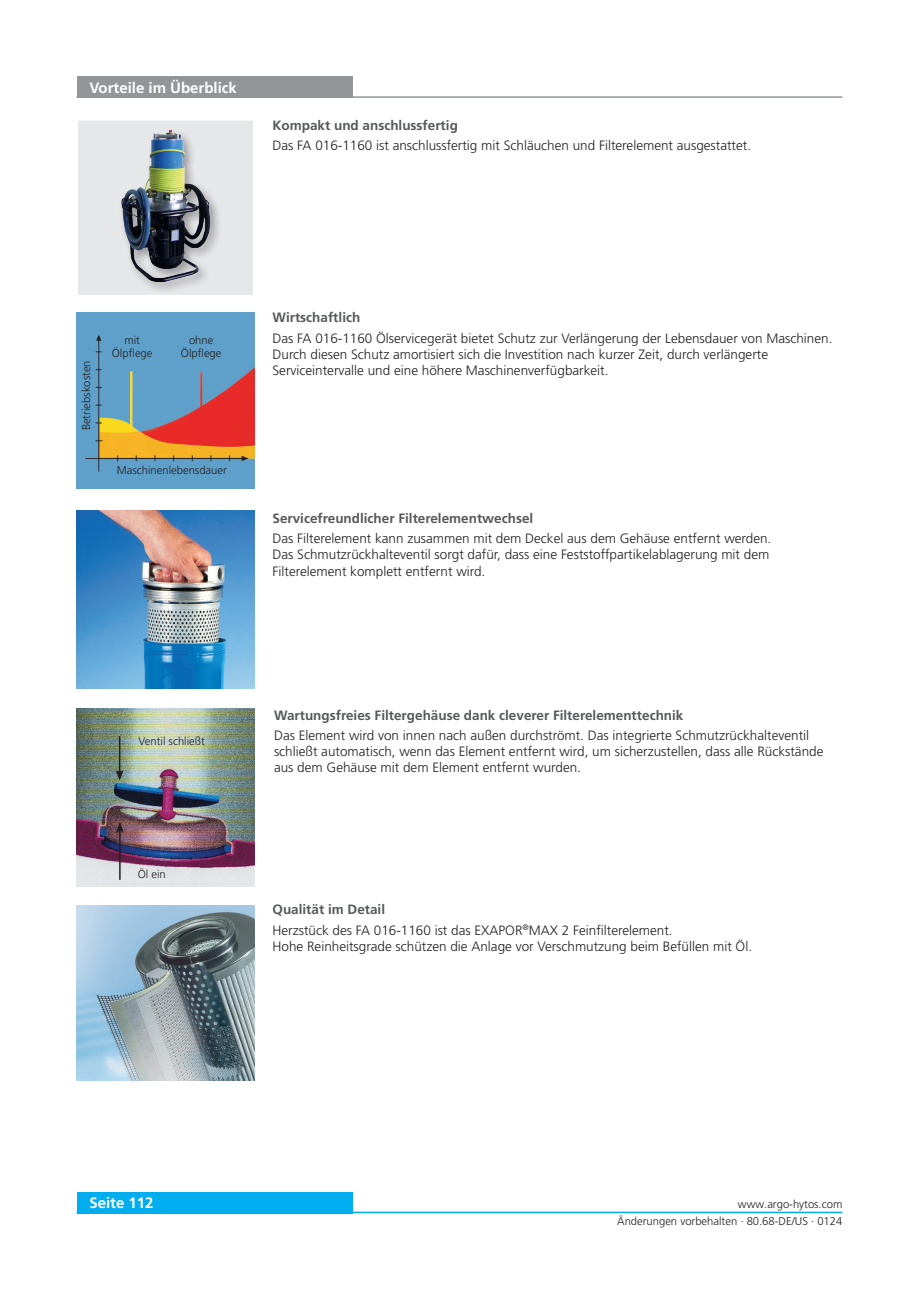
<style>
.page{position:relative;width:919px;height:1289px;background:#fff}
.page>*{position:absolute;margin:0;border:0;box-sizing:border-box;transform-origin:0 0}
._04_Headline_white{font:700 15px "Frutiger LT Pro";color:#fff}
._06_Copytext{font:300 13.5px/16.2px "Frutiger LT Pro";color:#231f20}
._05_Subline_Copytext{font:700 13.5px "Frutiger LT Pro";color:#57585a}
.t1{font:300 11.25px "Frutiger LT Pro";color:#231f20}
</style>
<div class="page">
<div style="left:77px;top:1191px;width:275px;height:22px;background:#00aeef"></div>
<hr style="left:77px;top:1211px;width:765px;height:2px;background:#00aeef">
<div style="left:77px;top:120px;width:177px;height:176px;background:#e6e7e9"></div>
<div style="left:118px;top:127px;width:104px;height:166px;background:#231f20;opacity:.4"></div>
<img style="left:118px;top:127px;width:100px;height:159px">
<div style="left:77px;top:119px;width:177px;height:177px;border:2px solid #fff"></div>
<div style="left:77px;top:77px;width:275px;height:21px;background:#939598"></div>
<hr style="left:77px;top:96px;width:765px;height:2px;background:#939598">
<img style="left:77px;top:510px;width:177px;height:178px">
<img style="left:77px;top:905px;width:177px;height:175px">
<img style="left:77px;top:312px;width:178px;height:176px">
<img style="left:77px;top:708px;width:177px;height:178px">
<hr style="left:119px;top:736px;width:1px;height:36px;background:#231f20">
<svg style="left:116px;top:770px;width:7px;height:10px"></svg>
<hr style="left:119px;top:830px;width:2px;height:49px;background:#231f20">
<svg style="left:116px;top:821px;width:8px;height:11px"></svg>
<p class="_04_Headline_white" style="left:89px;top:79px;width:149px">Vorteile im Überblick</p>
<p class="_05_Subline_Copytext" style="left:272px;top:117px;width:187px">Kompakt und anschlussfertig</p>
<p class="_06_Copytext" style="left:272px;top:138px;width:480px">Das FA 016-1160 ist anschlussfertig mit Schläuchen und Filterelement ausgestattet.</p>
<p class="t1" style="left:80px;top:430px;width:72px;rotate:-90deg">Betriebskosten</p>
<p class="t1" style="left:124px;top:333px;width:17px">mit</p>
<p class="t1" style="left:112px;top:347px;width:42px">Ölpflege</p>
<p class="t1" style="left:189px;top:333px;width:26px">ohne</p>
<p class="t1" style="left:181px;top:347px;width:42px">Ölpflege</p>
<p class="t1" style="left:117px;top:463px;width:112px">Maschinenlebensdauer</p>
<p class="_05_Subline_Copytext" style="left:272px;top:309px;width:89px">Wirtschaftlich</p>
<p class="_06_Copytext" style="left:272px;top:330px;width:561px">Das FA 016-1160 Ölservicegerät bietet Schutz zur Verlängerung der Lebensdauer von Maschinen.<br>Durch diesen Schutz amortisiert sich die Investition nach kurzer Zeit, durch verlängerte</p>
<p class="_06_Copytext" style="left:272px;top:362px;width:337px">Serviceintervalle und eine höhere Maschinenverfügbarkeit.</p>
<p class="_05_Subline_Copytext" style="left:272px;top:510px;width:262px">Servicefreundlicher Filterelementwechsel</p>
<p class="_06_Copytext" style="left:272px;top:530px;width:500px">Das Filterelement kann zusammen mit dem Deckel aus dem Gehäuse entfernt werden.</p>
<p class="_06_Copytext" style="left:272px;top:546px;width:498px">Das Schmutzrückhalteventil sorgt dafür, dass eine Feststoffpartikelablagerung mit dem</p>
<p class="_06_Copytext" style="left:272px;top:563px;width:214px">Filterelement komplett entfernt wird.</p>
<p class="t1" style="left:139px;top:734px;width:68px">Ventil schließt</p>
<p class="t1" style="left:138px;top:867px;width:30px">Öl ein</p>
<p class="_05_Subline_Copytext" style="left:274px;top:707px;width:411px">Wartungsfreies Filtergehäuse dank cleverer Filterelementtechnik</p>
<p class="_06_Copytext" style="left:274px;top:727px;width:551px">Das Element wird von innen nach außen durchströmt. Das integrierte Schmutzrückhalteventil schließt automatisch, wenn das Element entfernt wird, um sicherzustellen, dass alle Rückstände aus dem Gehäuse mit dem Element entfernt wurden.</p>
<p class="_05_Subline_Copytext" style="left:272px;top:901px;width:114px">Qualität im Detail</p>
<p class="_06_Copytext" style="left:272px;top:922px;width:401px">Herzstück des FA 016-1160 ist das EXAPOR<sup>®</sup>MAX 2 Feinfilterelement.</p>
<p class="_06_Copytext" style="left:272px;top:938px;width:481px">Hohe Reinheitsgrade schützen die Anlage vor Verschmutzung beim Befüllen mit Öl.</p>
<p class="_04_Headline_white" style="left:89px;top:1194px;width:66px">Seite 112</p>
<p class="t1" style="left:738px;top:1197px;width:106px">www.argo-hytos.com</p>
<p class="t1" style="left:617px;top:1214px;width:227px">Änderungen vorbehalten · 80.68-DE/US · 0124</p>
</div>
